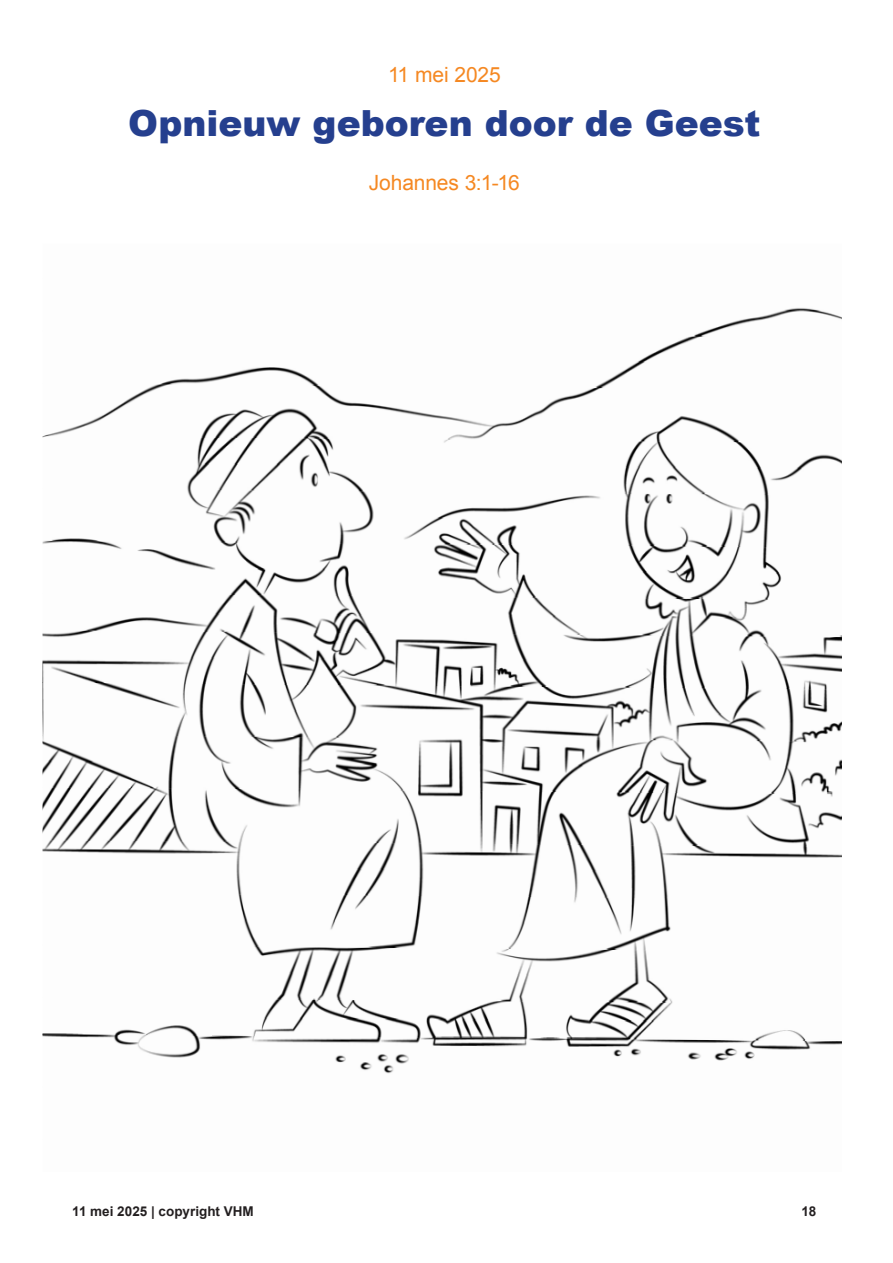
<style>
.page{position:relative;width:893px;height:1263px;background:#fff}
.page>*{position:absolute;margin:0;border:0;box-sizing:border-box;transform-origin:0 0}
.hoofdstukopening_titel{font:900 36px "Arial";color:#253f8e}
.hoofdstukopening_datum{font:21px "Arial";letter-spacing:-.005em;color:#f58822}
.t1{font:700 13.5px "Arial";color:#231f20}
</style>
<div class="page">
<img style="left:705px;top:308px;width:137px;height:23px">
<img style="left:163px;top:331px;width:553px;height:52px">
<img style="left:44px;top:383px;width:690px;height:53px">
<img style="left:43px;top:436px;width:799px;height:52px">
<img style="left:46px;top:488px;width:723px;height:53px">
<img style="left:43px;top:541px;width:739px;height:52px">
<img style="left:86px;top:593px;width:684px;height:37px">
<img style="left:43px;top:630px;width:799px;height:52px">
<img style="left:43px;top:682px;width:799px;height:53px">
<img style="left:43px;top:735px;width:799px;height:52px">
<img style="left:43px;top:787px;width:799px;height:53px">
<img style="left:43px;top:840px;width:799px;height:52px">
<img style="left:238px;top:892px;width:433px;height:53px">
<img style="left:254px;top:945px;width:414px;height:52px">
<img style="left:43px;top:997px;width:757px;height:37px">
<img style="left:43px;top:1034px;width:799px;height:40px">
<p class="hoofdstukopening_datum" style="left:388px;top:61px;width:114px">11 mei 2025</p>
<p class="hoofdstukopening_titel" style="left:128px;top:97px;width:634px">Opnieuw geboren door de Geest</p>
<p class="hoofdstukopening_datum" style="left:369px;top:169px;width:153px">Johannes 3:1-16</p>
<p class="t1" style="left:72px;top:1202px;width:183px">11 mei 2025 | copyright VHM</p>
<p class="t1" style="left:801px;top:1202px;width:17px">18</p>
</div>
